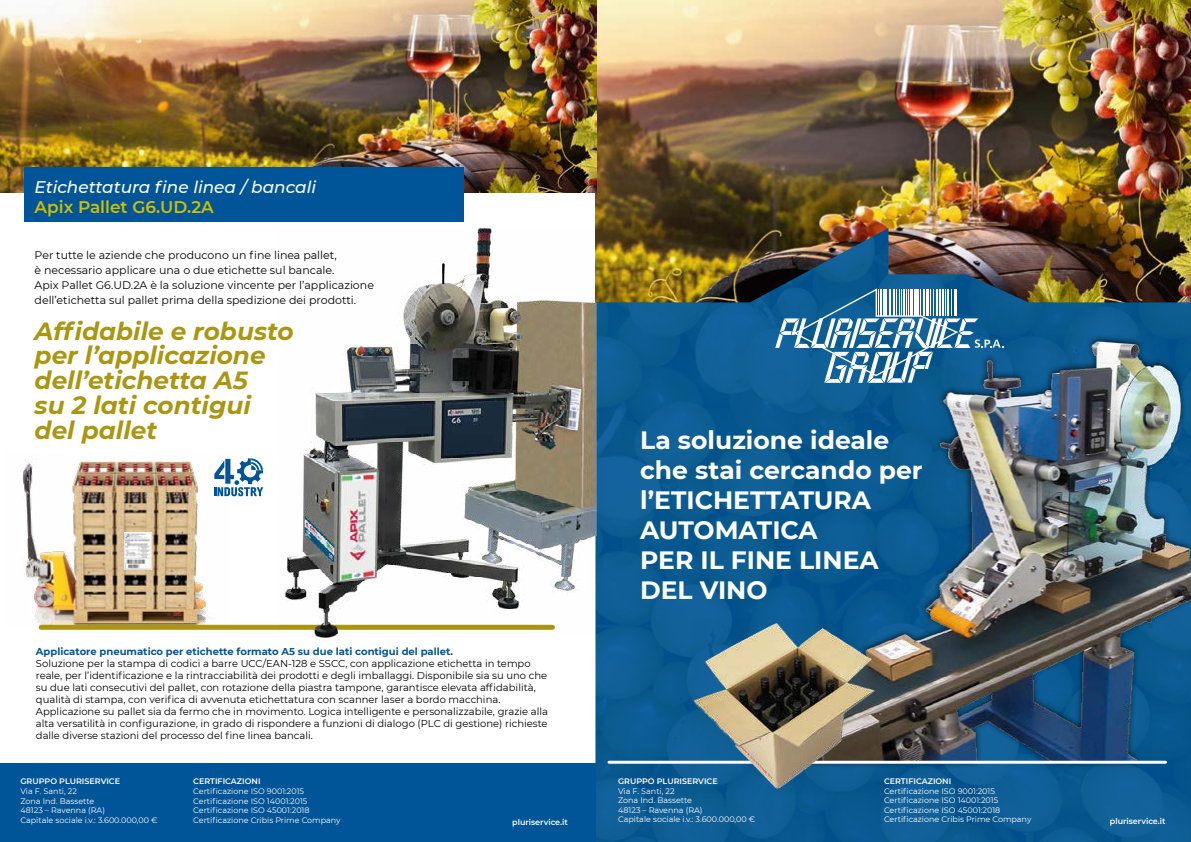
<style>
.page{position:relative;width:1191px;height:842px;background:#fff}
.page>*{position:absolute;margin:0;border:0;box-sizing:border-box;transform-origin:0 0}
.t1{font:700 25px/30px "Montserrat";color:#fff}
.t2{font:italic 700 24.8px/24.8px "Montserrat";color:#ab9611}
.t3{font:italic 500 16.9px "Montserrat";color:#fff}
.t4{font:600 16.9px "Montserrat";color:#cfbf00}
.t5{font:11px/14.8px "Montserrat";color:#000}
.t6{font:10px/12px "Montserrat";color:#000}
.t7{font:700 10px "Montserrat";color:#059}
.t8{font:8px/9.6px "Montserrat";color:#fff}
.t9{font:600 8px "Montserrat";color:#fff}
</style>
<div class="page">
<img style="left:595px;top:0;width:596px;height:228px">
<img style="left:595px;top:228px;width:596px;height:614px">
<img style="left:795px;top:334px;width:396px;height:428px">
<svg style="left:775px;top:288px;width:228px;height:95px"></svg>
<hr style="left:609px;top:761px;width:556px;height:3px;background:#fff">
<img style="left:691px;top:618px;width:187px;height:174px">
<img style="left:0;top:0;width:596px;height:193px">
<div style="left:24px;top:167px;width:439px;height:55px;background:#059"></div>
<div style="left:0;top:763px;width:595px;height:79px;background:#059"></div>
<img style="left:22px;top:459px;width:207px;height:168px">
<img style="left:124px;top:532px;width:27px;height:37px">
<svg style="left:214px;top:458px;width:49px;height:38px"></svg>
<div style="left:41px;top:625px;width:511px;height:5px;background:#ab9611"></div>
<img style="left:279px;top:226px;width:325px;height:412px">
<hr style="left:442px;top:263px;width:2px;height:21px;background:#000">
<h3 class="t3" style="left:35px;top:175px;width:283px">Etichettatura fine linea / bancali</h3>
<h3 class="t4" style="left:35px;top:195px;width:181px">Apix Pallet G6.UD.2A</h3>
<p class="t5" style="left:35px;top:248px;width:341px">Per tutte le aziende che producono un fine linea pallet,<br>è necessario applicare una o due etichette sul bancale.<br>Apix Pallet G6.UD.2A è la soluzione vincente per l’applicazione dell’etichetta sul pallet prima della spedizione dei prodotti.</p>
<h2 class="t2" style="left:35px;top:317px;width:261px">Affidabile e robusto per l’applicazione dell’etichetta A5<br>su 2 lati contigui del pallet</h2>
<p class="t7" style="left:36px;top:644px;width:419px">Applicatore pneumatico per etichette formato A5 su due lati contigui del pallet.</p>
<p class="t6" style="left:36px;top:657px;width:513px">Soluzione per la stampa di codici a barre UCC/EAN-128 e SSCC, con applicazione etichetta in tempo reale, per l’identificazione e la rintracciabilità dei prodotti e degli imballaggi. Disponibile sia su uno che su due lati consecutivi del pallet, con rotazione della piastra tampone, garantisce elevata affidabilità, qualità di stampa, con verifica di avvenuta etichettatura con scanner laser a bordo macchina.<br>Applicazione su pallet sia da fermo che in movimento. Logica intelligente e personalizzabile, grazie alla alta versatilità in configurazione, in grado di rispondere a funzioni di dialogo (PLC di gestione) richieste dalle diverse stazioni del processo del fine linea bancali.</p>
<p class="t9" style="left:20px;top:776px;width:101px">GRUPPO PLURISERVICE</p>
<p class="t8" style="left:20px;top:786px;width:139px">Via F. Santi, 22<br>Zona Ind. Bassette<br>48123 – Ravenna (RA)<br>Capitale sociale i.v.: 3.600.000,00 €</p>
<p class="t9" style="left:193px;top:776px;width:69px">CERTIFICAZIONI</p>
<p class="t8" style="left:193px;top:786px;width:149px">Certificazione ISO 9001:2015<br>Certificazione ISO 14001:2015<br>Certificazione ISO 45001:2018<br>Certificazione Cribis Prime Company</p>
<p class="t9" style="left:512px;top:816px;width:57px">pluriservice.it</p>
<h1 class="t1" style="left:640px;top:423px;width:284px">La soluzione ideale che stai cercando per l’ETICHETTATURA<br>AUTOMATICA<br>PER IL FINE LINEA<br>DEL VINO</h1>
<p class="t9" style="left:618px;top:775px;width:101px">GRUPPO PLURISERVICE</p>
<p class="t8" style="left:618px;top:786px;width:139px">Via F. Santi, 22<br>Zona Ind. Bassette<br>48123 – Ravenna (RA)<br>Capitale sociale i.v.: 3.600.000,00 €</p>
<p class="t9" style="left:884px;top:775px;width:69px">CERTIFICAZIONI</p>
<p class="t8" style="left:884px;top:786px;width:149px">Certificazione ISO 9001:2015<br>Certificazione ISO 14001:2015<br>Certificazione ISO 45001:2018<br>Certificazione Cribis Prime Company</p>
<p class="t9" style="left:1110px;top:816px;width:57px">pluriservice.it</p>
</div>
